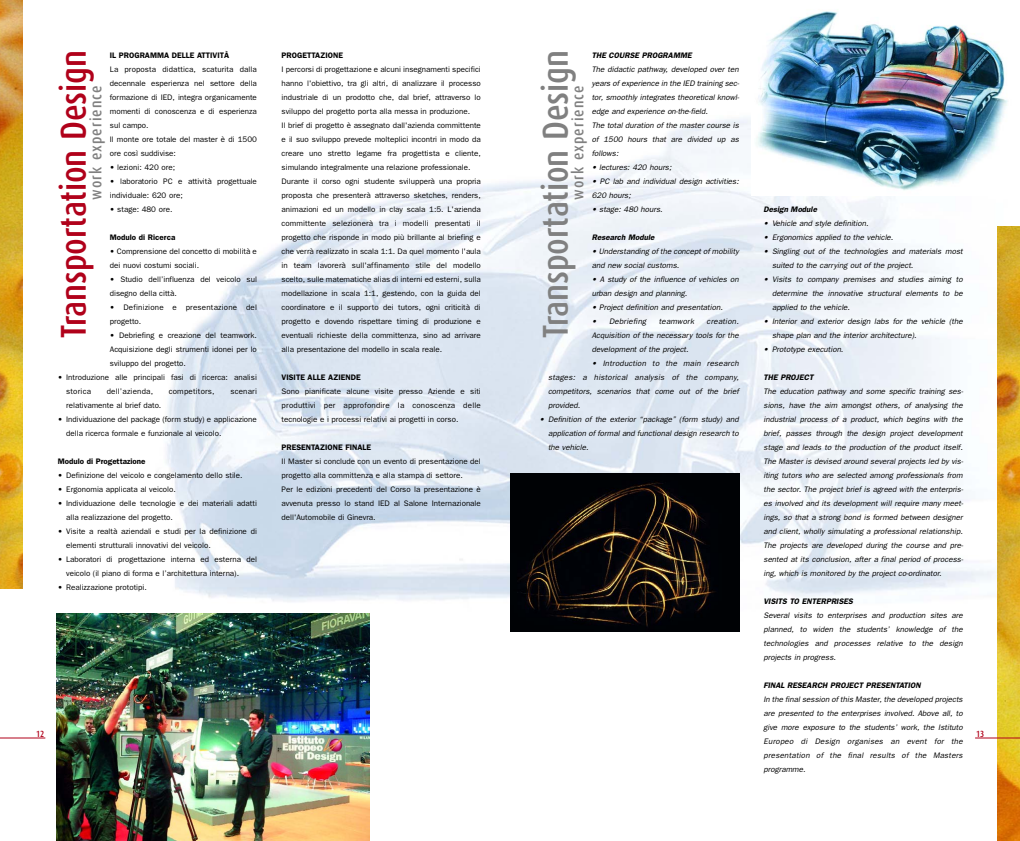
<style>
.page{position:relative;width:1020px;height:841px;background:#fff}
.page>*{position:absolute;margin:0;border:0;box-sizing:border-box;transform-origin:0 0}
.t1{font:500 36px "Dax Condensed";letter-spacing:-.005em;color:#808080}
.t2{font:500 36px "Dax Condensed";letter-spacing:-.005em;color:#b0011a}
.t3{font:500 16px "Dax Condensed";letter-spacing:.07em;color:#808080}
.t4{font:500 9px "Dax Condensed";color:#b0011a}
.t5{font:8px/14px "Franklin Gothic";color:#000}
.t6{font:italic 8px/14px "Franklin Gothic";color:#000;text-align:justify}
.t7{font:600 8px "Franklin Gothic";color:#000}
.t8{font:italic 600 8px "Franklin Gothic";color:#000}
.t9{font:8px/14px "Franklin Gothic";letter-spacing:.025em;color:#000}
.t10{font:italic 8px "Franklin Gothic";letter-spacing:.025em;color:#000}
</style>
<div class="page">
<img style="left:166px;top:118px;width:854px;height:604px">
<img style="left:998px;top:227px;width:22px;height:614px">
<img style="left:0;top:0;width:23px;height:588px">
<hr style="left:975px;top:738px;width:45px;height:1px;background:#b0011a">
<hr style="left:0;top:738px;width:45px;height:1px;background:#b0011a">
<img style="left:510px;top:473px;width:230px;height:159px">
<img style="left:751px;top:11px;width:269px;height:185px">
<img style="left:57px;top:613px;width:313px;height:228px">
<p class="t7" style="left:110px;top:52px;width:121px">IL PROGRAMMA DELLE ATTIVITÀ</p>
<p class="t5" style="left:110px;top:62px;width:149px">La proposta didattica, scaturita dalla decennale esperienza nel settore della formazione di IED, integra organicamente momenti di conoscenza e di esperienza sul campo.<br>Il monte ore totale del master è di 1500 ore così suddivise:</p>
<p class="t5" style="left:110px;top:160px;width:67px">• lezioni: 420 ore;</p>
<p class="t5" style="left:110px;top:174px;width:149px">• laboratorio PC e attività progettuale individuale: 620 ore;</p>
<p class="t5" style="left:110px;top:202px;width:64px">• stage: 480 ore.</p>
<p class="t7" style="left:110px;top:234px;width:67px">Modulo di Ricerca</p>
<p class="t5" style="left:110px;top:244px;width:149px">• Comprensione del concetto di mobilità e dei nuovi costumi sociali.</p>
<p class="t5" style="left:110px;top:272px;width:149px">• Studio dell’influenza del veicolo sul disegno della città.</p>
<p class="t9" style="left:110px;top:300px;width:149px">• Definizione e presentazione del progetto.</p>
<p class="t5" style="left:110px;top:328px;width:149px;text-align:justify">• Debriefing e creazione del teamwork.<br>Acquisizione degli strumenti idonei per lo sviluppo del progetto.</p>
<p class="t5" style="left:66px;top:370px;width:192px;text-indent:-9px">• Introduzione alle principali fasi di ricerca: analisi storica</p>
<p class="t7" style="left:282px;top:52px;width:63px">PROGETTAZIONE</p>
<p class="t5" style="left:282px;top:62px;width:201px">I percorsi di progettazione e alcuni insegnamenti specifici hanno l'obiettivo, tra gli altri, di analizzare il processo industriale di un prodotto che, dal brief, attraverso lo sviluppo del progetto porta alla messa in produzione.<br>Il brief di progetto è assegnato dall'azienda committente e il suo sviluppo prevede molteplici incontri in modo da creare uno stretto legame fra progettista e cliente, simulando integralmente una relazione professionale.<br>Durante il corso ogni studente svilupperà una propria proposta che presenterà attraverso sketches, renders, animazioni ed un modello in clay scala 1:5. L'azienda committente selezionerà tra i modelli presentati il progetto che risponde in modo più brillante al briefing e che verrà realizzato in scala 1:1. Da quel momento l'aula in team lavorerà sull'affinamento stile del modello scelto, sulle matematiche alias di interni ed esterni, sulla modellazione in scala 1:1, gestendo, con la guida del coordinatore e il supporto dei tutors, ogni criticità di progetto e dovendo rispettare timing di produzione e eventuali richieste della committenza, sino ad arrivare alla presentazione del modello in scala reale.</p>
<p class="t7" style="left:282px;top:374px;width:81px">VISITE ALLE AZIENDE</p>
<p class="t5" style="left:282px;top:384px;width:201px;text-align:justify">Sono pianificate alcune visite presso Aziende e siti produttivi per approfondire la conoscenza delle tecnologie e i processi relativi ai progetti in corso.</p>
<p class="t7" style="left:282px;top:444px;width:91px">PRESENTAZIONE FINALE</p>
<p class="t5" style="left:282px;top:454px;width:201px">Il Master si conclude con un evento di presentazione del progetto alla committenza e alla stampa di settore.<br>Per le edizioni precedenti del Corso la presentazione è avvenuta presso lo stand IED al Salone Internazionale dell'Automobile di Ginevra.</p>
<p class="t8" style="left:592px;top:52px;width:101px">THE COURSE PROGRAMME</p>
<p class="t6" style="left:592px;top:62px;width:149px;text-align:left">The didactic pathway, developed over ten years of experience in the IED training sec&shy;tor, smoothly integrates theoretical knowl&shy;edge and experience on-the-field.<br>The total duration of the master course is of 1500 hours that are divided up as follows:</p>
<p class="t6" style="left:592px;top:160px;width:81px">• lectures: 420 hours;</p>
<p class="t6" style="left:592px;top:174px;width:149px">• PC lab and individual design activities:<br>620 hours;</p>
<p class="t6" style="left:592px;top:202px;width:72px">• stage: 480 hours.</p>
<p class="t8" style="left:592px;top:234px;width:64px">Research Module</p>
<p class="t6" style="left:592px;top:244px;width:149px">• Understanding of the concept of mobility and new social customs.</p>
<p class="t6" style="left:592px;top:272px;width:149px">• A study of the influence of vehicles on urban design and planning.</p>
<p class="t6" style="left:592px;top:300px;width:133px">• Project definition and presentation.</p>
<p class="t10" style="left:592px;top:318px;width:56px">• Debriefing</p>
<p class="t10" style="left:659px;top:318px;width:37px">teamwork</p>
<h1 class="t2" style="left:58px;top:338px;width:290px;rotate:-90deg">Transportation Design</h1>
<h1 class="t1" style="left:539px;top:338px;width:290px;rotate:-90deg">Transportation Design</h1>
<h2 class="t3" style="left:89px;top:200px;width:116px;rotate:-90deg">work experience</h2>
<h2 class="t3" style="left:571px;top:200px;width:116px;rotate:-90deg">work experience</h2>
<p class="t6" style="left:592px;top:314px;width:149px;text-indent:115px">creation.<br>Acquisition of the necessary tools for the development of the project.</p>
<p class="t6" style="left:548px;top:356px;width:192px;text-indent:44px">• Introduction to the main research stages: a historical analysis of the company, competitors, scenarios that come out of the brief provided.</p>
<p class="t6" style="left:548px;top:412px;width:192px;text-indent:-9px">• Definition of the exterior “package” (form study) and application of formal and functional design research to the vehicle.</p>
<p class="t9" style="left:107px;top:384px;width:48px">dell’azienda,</p>
<p class="t9" style="left:169px;top:384px;width:47px">competitors,</p>
<p class="t9" style="left:230px;top:384px;width:28px">scenari</p>
<p class="t5" style="left:66px;top:398px;width:97px">relativamente al brief dato.</p>
<p class="t5" style="left:66px;top:412px;width:192px;text-indent:-9px">• Individuazione del package (form study) e applicazione della ricerca formale e funzionale al veicolo.</p>
<p class="t7" style="left:58px;top:458px;width:89px">Modulo di Progettazione</p>
<p class="t5" style="left:58px;top:468px;width:186px">• Definizione del veicolo e congelamento dello stile.</p>
<p class="t5" style="left:58px;top:482px;width:120px">• Ergonomia applicata al veicolo.</p>
<p class="t5" style="left:66px;top:496px;width:192px;text-indent:-9px">• Individuazione delle tecnologie e dei materiali adatti alla realizzazione del progetto.</p>
<p class="t5" style="left:66px;top:524px;width:192px;text-indent:-9px">• Visite a realtà aziendali e studi per la definizione di elementi strutturali innovativi del veicolo.</p>
<p class="t5" style="left:66px;top:552px;width:192px;text-indent:-9px">• Laboratori di progettazione interna ed esterna del veicolo (il piano di forma e l’architettura interna).</p>
<p class="t5" style="left:58px;top:580px;width:91px">• Realizzazione prototipi.</p>
<p class="t4" style="left:36px;top:730px;width:10px">12</p>
<p class="t8" style="left:764px;top:206px;width:55px">Design Module</p>
<p class="t6" style="left:764px;top:216px;width:106px">• Vehicle and style definition.</p>
<p class="t6" style="left:764px;top:230px;width:131px">• Ergonomics applied to the vehicle.</p>
<p class="t6" style="left:772px;top:244px;width:192px;text-indent:-9px">• Singling out of the technologies and materials most suited to the carrying out of the project.</p>
<p class="t6" style="left:772px;top:272px;width:192px;text-indent:-9px">• Visits to company premises and studies aiming to determine the innovative structural elements to be applied to the vehicle.</p>
<p class="t6" style="left:772px;top:314px;width:192px;text-indent:-9px">• Interior and exterior design labs for the vehicle (the shape plan and the interior architecture).</p>
<p class="t6" style="left:764px;top:342px;width:81px">• Prototype execution.</p>
<p class="t8" style="left:764px;top:374px;width:51px">THE PROJECT</p>
<p class="t6" style="left:764px;top:384px;width:201px">The education pathway and some specific training ses&shy;sions, have the aim amongst others, of analysing the industrial process of a product, which begins with the brief, passes through the design project development stage and leads to the production of the product itself.<br>The Master is devised around several projects led by vis&shy;iting tutors who are selected among professionals from the sector. The project brief is agreed with the enterpris&shy;es involved and its development will require many meet&shy;ings, so that a strong bond is formed between designer and client, wholly simulating a professional relationship.<br>The projects are developed during the course and pre&shy;sented at its conclusion, after a final period of process&shy;ing, which is monitored by the project co-ordinator.</p>
<p class="t8" style="left:764px;top:598px;width:91px">VISITS TO ENTERPRISES</p>
<p class="t6" style="left:764px;top:608px;width:201px">Several visits to enterprises and production sites are planned, to widen the students’ knowledge of the technologies and processes relative to the design projects in progress.</p>
<p class="t8" style="left:764px;top:682px;width:159px">FINAL RESEARCH PROJECT PRESENTATION</p>
<p class="t6" style="left:764px;top:692px;width:201px">In the final session of this Master, the developed projects are presented to the enterprises involved. Above all, to give more exposure to the students’ work, the Istituto Europeo di Design organises an event for the presentation of the final results of the Masters programme.</p>
<p class="t4" style="left:976px;top:730px;width:10px">13</p>
</div>
